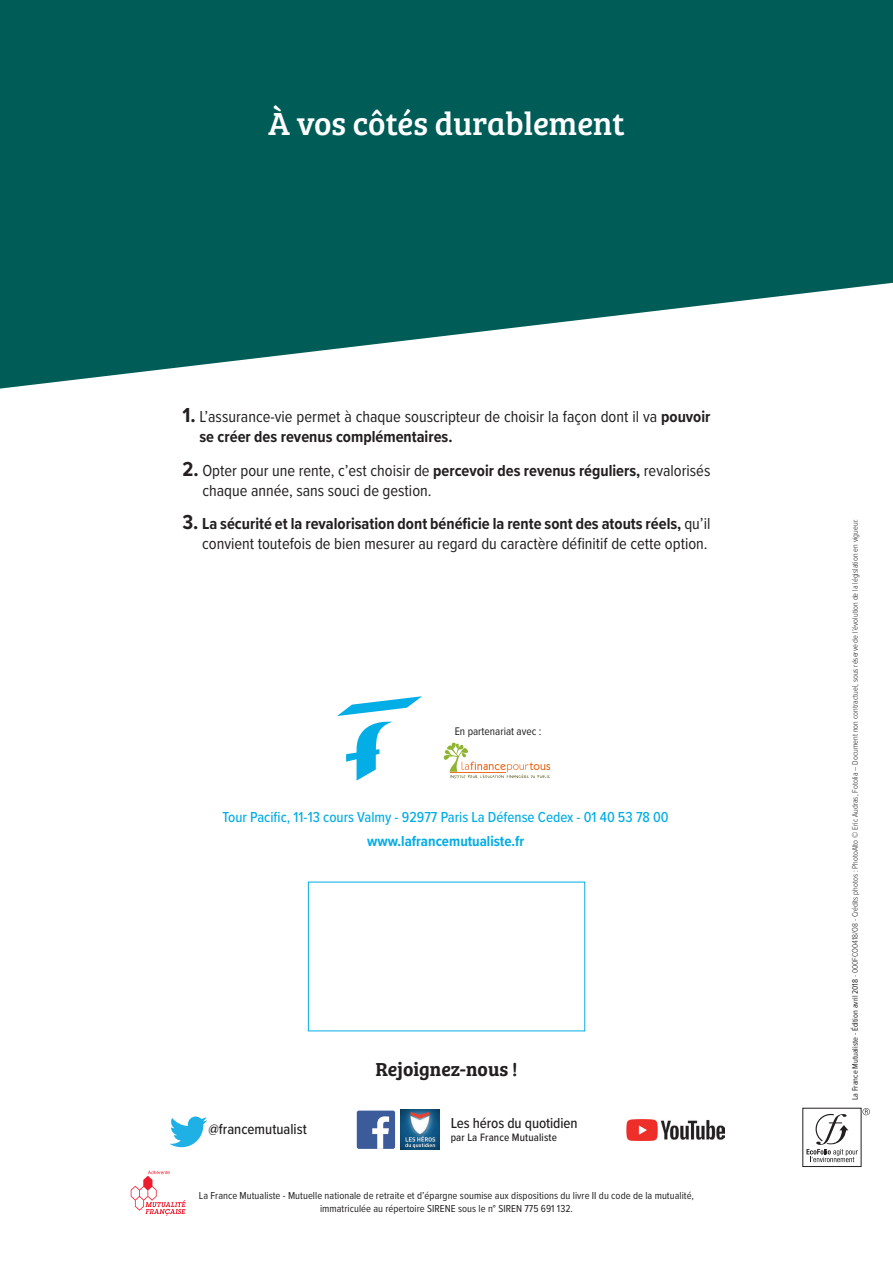
<style>
.page{position:relative;width:893px;height:1263px;background:#fff}
.page>*{position:absolute;margin:0;border:0;box-sizing:border-box;transform-origin:0 0}
.t1{font:33px "Bree Serif";color:#fff}
.t2{font:19.5px "Bree Serif Sb";color:#231f20}
.t3{font:16.5px/19.8px "Proxima Nova Cond";color:#231f20}
.t4{font:500 15px "Proxima Nova Cond";color:#03ade5}
.t5{font:500 15px "Proxima Nova Cond";letter-spacing:-.005em;color:#231f20}
.t6{font:700 15px "Proxima Nova Cond";color:#03ade5}
.t7{font:11.4px "Proxima Nova Cond";color:#231f20}
.t8{font:500 11.1px "Proxima Nova Cond";letter-spacing:.01em;color:#231f20}
.t9{font:10.5px/12.8px "Proxima Nova Cond";letter-spacing:.005em;color:#231f20;text-align:center}
.t10{font:300 8.25px "Proxima Nova Cond";color:#231f20}
.s1{font-weight:700;font-size:21px}
.s2{font-weight:700}
.s3{font-weight:400}
</style>
<div class="page">
<svg style="left:444px;top:743px;width:106px;height:35px"></svg>
<svg style="left:0;top:0;width:893px;height:389px;background:#22726d"></svg>
<div style="left:802px;top:1108px;width:59px;height:59px;border:1px solid #231f20"></div>
<svg style="left:806px;top:1108px;width:64px;height:54px"></svg>
<svg style="left:131px;top:1171px;width:55px;height:45px"></svg>
<svg style="left:169px;top:1116px;width:38px;height:31px"></svg>
<div style="left:357px;top:1110px;width:38px;height:39px;background:#3c5b9a;border-radius:2px"></div>
<svg style="left:372px;top:1116px;width:17px;height:33px"></svg>
<img style="left:400px;top:1110px;width:39px;height:39px">
<svg style="left:337px;top:696px;width:85px;height:85px"></svg>
<img style="left:627px;top:1119px;width:97px;height:22px">
<h1 class="t1" style="left:268px;top:99px;width:358px">À vos côtés durablement</h1>
<p class="t3" style="left:199px;top:406px;width:513px;text-indent:-17px"><span class="s1">1.</span> L’assurance-vie permet à chaque souscripteur de choisir la façon dont il va <span class="s2">pouvoir se créer des revenus complémentaires.</span></p>
<p class="t3" style="left:202px;top:460px;width:510px;text-indent:-20px"><span class="s1">2.</span> Opter pour une rente, c’est choisir de <span class="s2">percevoir des revenus réguliers,</span> revalorisés chaque année, sans souci de gestion.</p>
<p class="t3" style="left:183px;top:513px;width:529px;text-align:right"><span class="s1">3.</span> <span class="s2">La sécurité et la revalorisation dont bénéficie la rente sont des atouts réels,</span> qu’il convient toutefois de bien mesurer au regard du caractère définitif de cette option.</p>
<p class="t7" style="left:455px;top:723px;width:88px">En partenariat avec :</p>
<p class="t4" style="left:223px;top:806px;width:448px">Tour Pacific, 11-13 cours Valmy - 92977 Paris La Défense Cedex - 01 40 53 78 00</p>
<p class="t6" style="left:367px;top:830px;width:159px">www.lafrancemutualiste.fr</p>
<p class="t2" style="left:375px;top:1054px;width:144px">Rejoignez-nous !</p>
<p class="t5" style="left:208px;top:1118px;width:100px">@francemutualist</p>
<p class="t5" style="left:451px;top:1112px;width:128px">Les héros du quotidien</p>
<p class="t8" style="left:451px;top:1129px;width:108px">par La France Mutualiste</p>
<p class="t9" style="left:199px;top:1189px;width:496px">La France Mutualiste - Mutuelle nationale de retraite et d’épargne soumise aux dispositions du livre II du code de la mutualité, immatriculée au répertoire SIRENE sous le n° SIREN 775 691 132.</p>
<p class="t10" style="left:849px;top:1100px;width:583px;rotate:-90deg"><span class="s3">La France Mutualiste - Édition avril 2018</span> - 000FCO0418/O8 - Crédits photos : PhotoAlto © Eric Audras, Fotolia – Document non contractuel, sous réserve de l’évolution de la législation en vigueur.</p>
</div>
